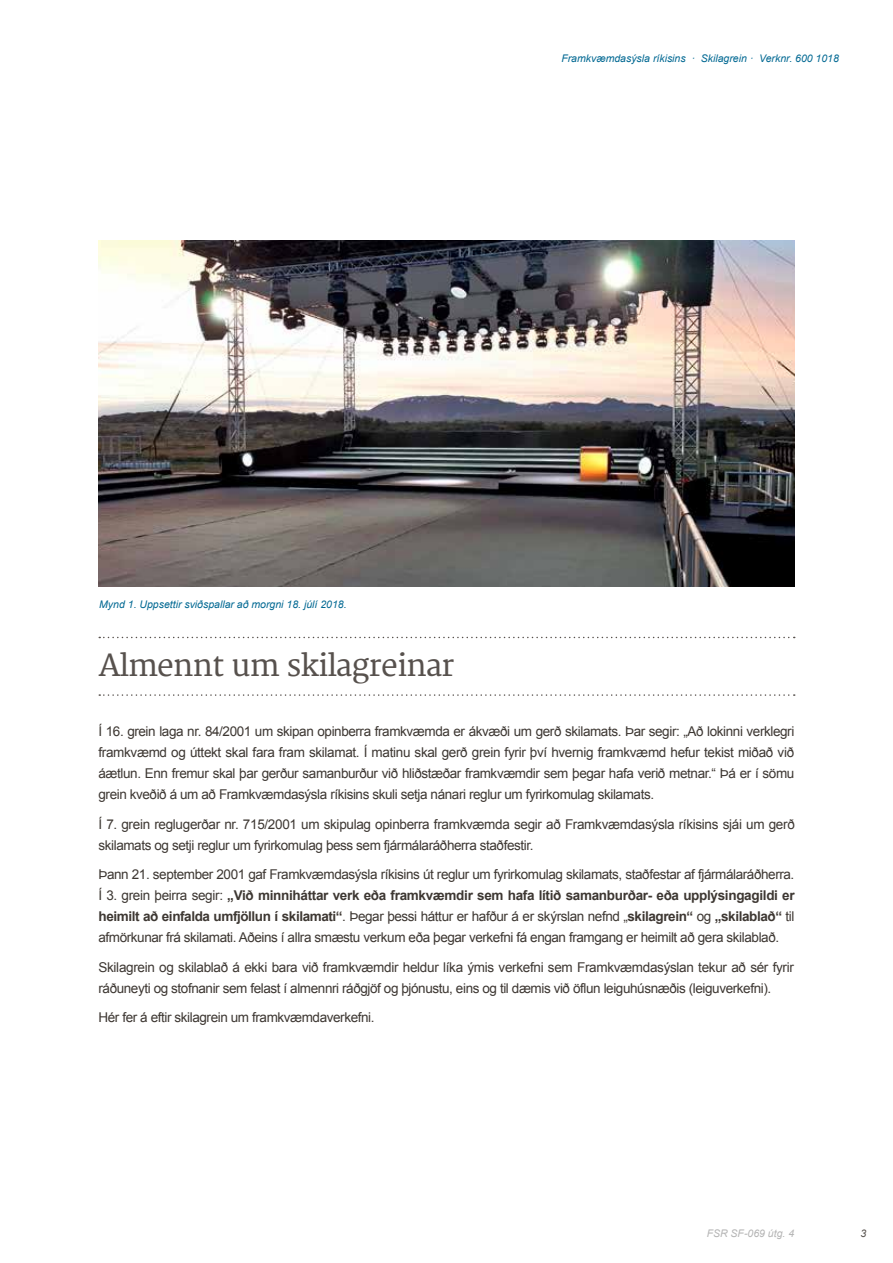
<style>
.page{position:relative;width:893px;height:1263px;background:#fff}
.page>*{position:absolute;margin:0;border:0;box-sizing:border-box;transform-origin:0 0}
.t1{font:30px "Merriweather";color:#57514d}
.t2{font:13.5px/21px "Arial";letter-spacing:-.03em;color:#3d3732;text-align:justify}
.t3{font:italic 10.5px "Arial";color:#006892}
.t4{font:italic 10.5px "Arial";color:#b4b4b4}
.t5{font:italic 10.5px "Arial";color:#57514d}
.s1{font-weight:700}
</style>
<div class="page">
<svg style="left:99px;top:694px;width:696px;height:2px"></svg>
<svg style="left:99px;top:637px;width:696px;height:1px"></svg>
<img style="left:98px;top:240px;width:696px;height:346px">
<p class="t3" style="left:561px;top:51px;width:279px">Framkvæmdasýsla ríkisins · Skilagrein · Verknr. 600 1018</p>
<p class="t3" style="left:99px;top:598px;width:249px">Mynd 1. Uppsettir sviðspallar að morgni 18. júlí 2018.</p>
<h1 class="t1" style="left:99px;top:640px;width:357px">Almennt um skilagreinar</h1>
<p class="t2" style="left:98px;top:721px;width:697px">Í 16. grein laga nr. 84/2001 um skipan opinberra framkvæmda er ákvæði um gerð skilamats. Þar segir: „Að lokinni verklegri framkvæmd og úttekt skal fara fram skilamat. Í matinu skal gerð grein fyrir því hvernig framkvæmd hefur tekist miðað við áætlun. Enn fremur skal þar gerður samanburður við hliðstæðar framkvæmdir sem þegar hafa verið metnar.“ Þá er í sömu grein kveðið á um að Framkvæmdasýsla ríkisins skuli setja nánari reglur um fyrirkomulag skilamats.</p>
<p class="t2" style="left:98px;top:814px;width:698px">Í 7. grein reglugerðar nr. 715/2001 um skipulag opinberra framkvæmda segir að Framkvæmdasýsla ríkisins sjái um gerð skilamats og setji reglur um fyrirkomulag þess sem fjármálaráðherra staðfestir.</p>
<p class="t2" style="left:98px;top:864px;width:698px">Þann 21. september 2001 gaf Framkvæmdasýsla ríkisins út reglur um fyrirkomulag skilamats, staðfestar af fjármálaráðherra.<br>Í 3. grein þeirra segir: <span class="s1">„Við minniháttar verk eða framkvæmdir sem hafa lítið samanburðar- eða upplýsingagildi er heimilt að einfalda umfjöllun í skilamati“</span>. Þegar þessi háttur er hafður á er skýrslan nefnd „<span class="s1">skilagrein“</span> og <span class="s1">„skilablað“</span> til afmörkunar frá skilamati. Aðeins í allra smæstu verkum eða þegar verkefni fá engan framgang er heimilt að gera skilablað.</p>
<p class="t2" style="left:98px;top:957px;width:697px">Skilagrein og skilablað á ekki bara við framkvæmdir heldur líka ýmis verkefni sem Framkvæmdasýslan tekur að sér fyrir ráðuneyti og stofnanir sem felast í almennri ráðgjöf og þjónustu, eins og til dæmis við öflun leiguhúsnæðis (leiguverkefni).</p>
<p class="t2" style="left:98px;top:1007px;width:278px">Hér fer á eftir skilagrein um framkvæmdaverkefni.</p>
<p class="t4" style="left:707px;top:1227px;width:89px">FSR SF-069 útg. 4</p>
<p class="t5" style="left:861px;top:1227px;width:7px">3</p>
</div>
